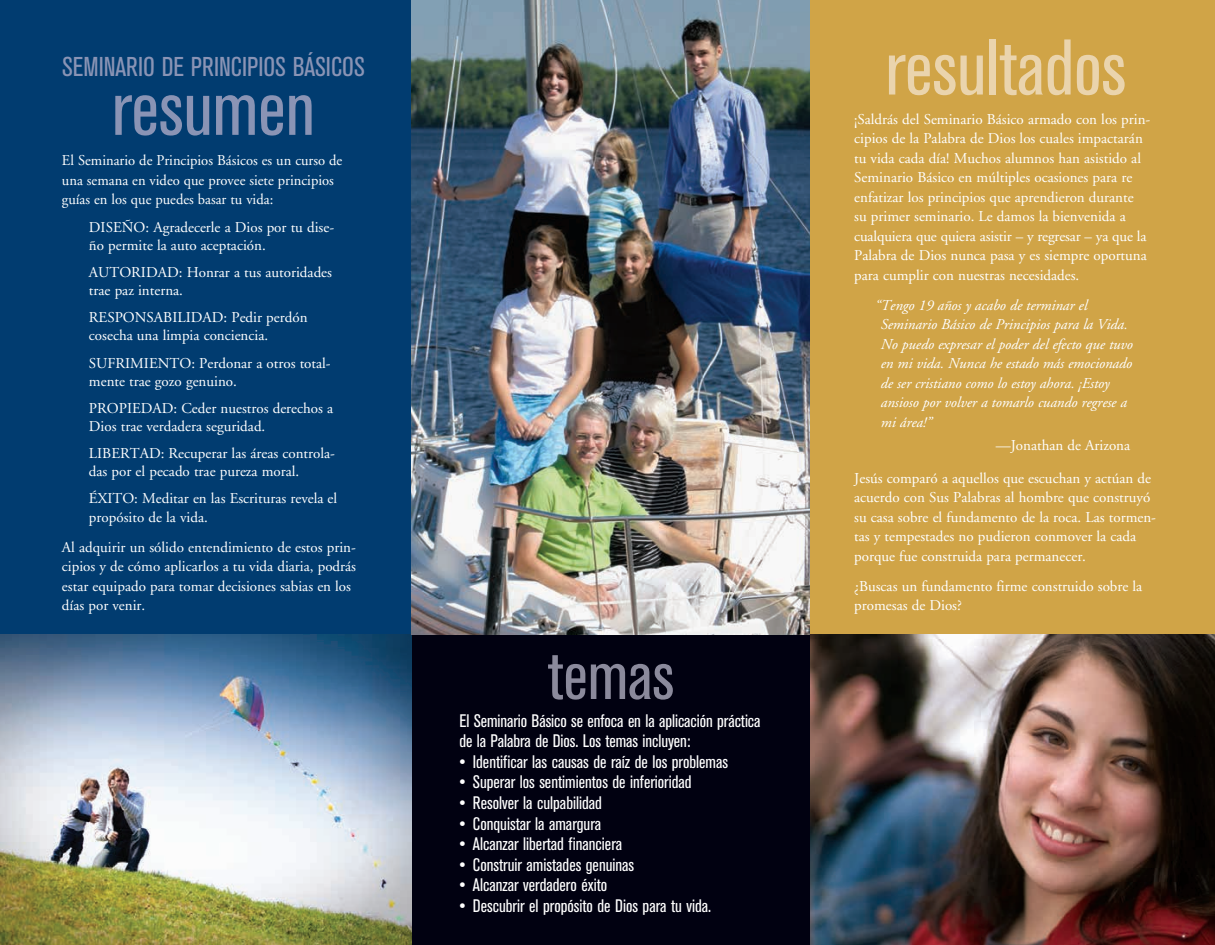
<style>
.page{position:relative;width:1215px;height:945px;background:#fff}
.page>*{position:absolute;margin:0;border:0;box-sizing:border-box;transform-origin:0 0}
.t1{font:condensed 78px "Akzidenz Grotesk BE";color:#ead4ad}
.t2{font:condensed 78px "Akzidenz Grotesk BE";color:#8a94b5}
.t3{font:condensed 69px "Akzidenz Grotesk BE";color:#8b8a9c}
.t4{font:condensed 27px "Akzidenz Grotesk BE";color:#8a94b5}
.t5{font:condensed 18px/20.5px "Akzidenz Grotesk BE";color:#fff}
.t6{font:15px/19.5px "Adobe Garamond";color:#fff}
.t7{font:italic 15px/19.5px "Adobe Garamond";letter-spacing:-.005em;color:#fff}
</style>
<div class="page">
<div style="left:0;top:0;width:413px;height:634px;background:#013c70"></div>
<div style="left:810px;top:0;width:405px;height:634px;background:#d0a447"></div>
<div style="left:412px;top:634px;width:398px;height:311px;background:#010111"></div>
<img style="left:0;top:634px;width:412px;height:311px">
<img style="left:810px;top:634px;width:405px;height:311px">
<img style="left:412px;top:0;width:398px;height:634px">
<h3 class="t4" style="left:62px;top:51px;width:302px">Seminario de Principios Básicos</h3>
<h1 class="t2" style="left:112px;top:65px;width:205px">resumen</h1>
<p class="t6" style="left:62px;top:151px;width:282px">El Seminario de Principios Básicos es un curso de una semana en video que provee siete principios guías en los que puedes basar tu vida:</p>
<p class="t6" style="left:89px;top:218px;width:247px;line-height:18.1px">DISEÑO: Agradecerle a Dios por tu dise&shy;ño permite la auto aceptación.</p>
<p class="t6" style="left:89px;top:263px;width:245px;line-height:18.1px">AUTORIDAD: Honrar a tus autoridades trae paz interna.</p>
<p class="t6" style="left:89px;top:309px;width:220px;line-height:18.1px">RESPONSABILIDAD: Pedir perdón cosecha una limpia conciencia.</p>
<p class="t6" style="left:89px;top:354px;width:243px;line-height:18.1px">SUFRIMIENTO: Perdonar a otros total&shy;mente trae gozo genuino.</p>
<p class="t6" style="left:89px;top:399px;width:246px;line-height:18.1px">PROPIEDAD: Ceder nuestros derechos a<br>Dios trae verdadera seguridad.</p>
<p class="t6" style="left:89px;top:445px;width:248px;line-height:18.1px">LIBERTAD: Recuperar las áreas controla&shy;das por el pecado trae pureza moral.</p>
<p class="t6" style="left:89px;top:490px;width:250px;line-height:18.1px">ÉXITO: Meditar en las Escrituras revela el propósito de la vida.</p>
<p class="t6" style="left:62px;top:537px;width:296px">Al adquirir un sólido entendimiento de estos prin&shy;cipios y de cómo aplicarlos a tu vida diaria, podrás estar equipado para tomar decisiones sabias en los días por venir.</p>
<h2 class="t3" style="left:548px;top:637px;width:128px">temas</h2>
<p class="t5" style="left:459px;top:711px;width:303px">El Seminario Básico se enfoca en la aplicación práctica de la Palabra de Dios. Los temas incluyen:</p>
<p class="t5" style="left:459px;top:752px;width:270px">• Identificar las causas de raíz de los problemas</p>
<p class="t5" style="left:459px;top:772px;width:234px">• Superar los sentimientos de inferioridad</p>
<p class="t5" style="left:459px;top:793px;width:144px">• Resolver la culpabilidad</p>
<p class="t5" style="left:459px;top:813px;width:143px">• Conquistar la amargura</p>
<p class="t5" style="left:459px;top:834px;width:164px">• Alcanzar libertad financiera</p>
<p class="t5" style="left:459px;top:855px;width:176px">• Construir amistades genuinas</p>
<p class="t5" style="left:459px;top:875px;width:149px">• Alcanzar verdadero éxito</p>
<p class="t5" style="left:459px;top:896px;width:253px">• Descubrir el propósito de Dios para tu vida.</p>
<h1 class="t1" style="left:886px;top:24px;width:242px">resultados</h1>
<p class="t6" style="left:854px;top:110px;width:298px">¡Saldrás del Seminario Básico armado con los prin&shy;cipios de la Palabra de Dios los cuales impactarán tu vida cada día! Muchos alumnos han asistido al Seminario Básico en múltiples ocasiones para re enfatizar los principios que aprendieron durante<br>su primer seminario. Le damos la bienvenida a cualquiera que quiera asistir – y regresar – ya que la Palabra de Dios nunca pasa y es siempre oportuna para cumplir con nuestras necesidades.</p>
<p class="t7" style="left:881px;top:296px;width:254px;text-indent:-6px">“Tengo 19 años y acabo de terminar el Seminario Básico de Principios para la Vida.<br>No puedo expresar el poder del efecto que tuvo en mi vida. Nunca he estado más emocionado de ser cristiano como lo estoy ahora. ¡Estoy ansioso por volver a tomarlo cuando regrese a mi área!”</p>
<p class="t6" style="left:996px;top:435px;width:136px">—Jonathan de Arizona</p>
<p class="t6" style="left:854px;top:469px;width:303px">Jesús comparó a aquellos que escuchan y actúan de acuerdo con Sus Palabras al hombre que construyó su casa sobre el fundamento de la roca. Las tormen&shy;tas y tempestades no pudieron conmover la cada porque fue construida para permanecer.</p>
<p class="t6" style="left:854px;top:577px;width:290px">¿Buscas un fundamento firme construido sobre la promesas de Dios?</p>
</div>
